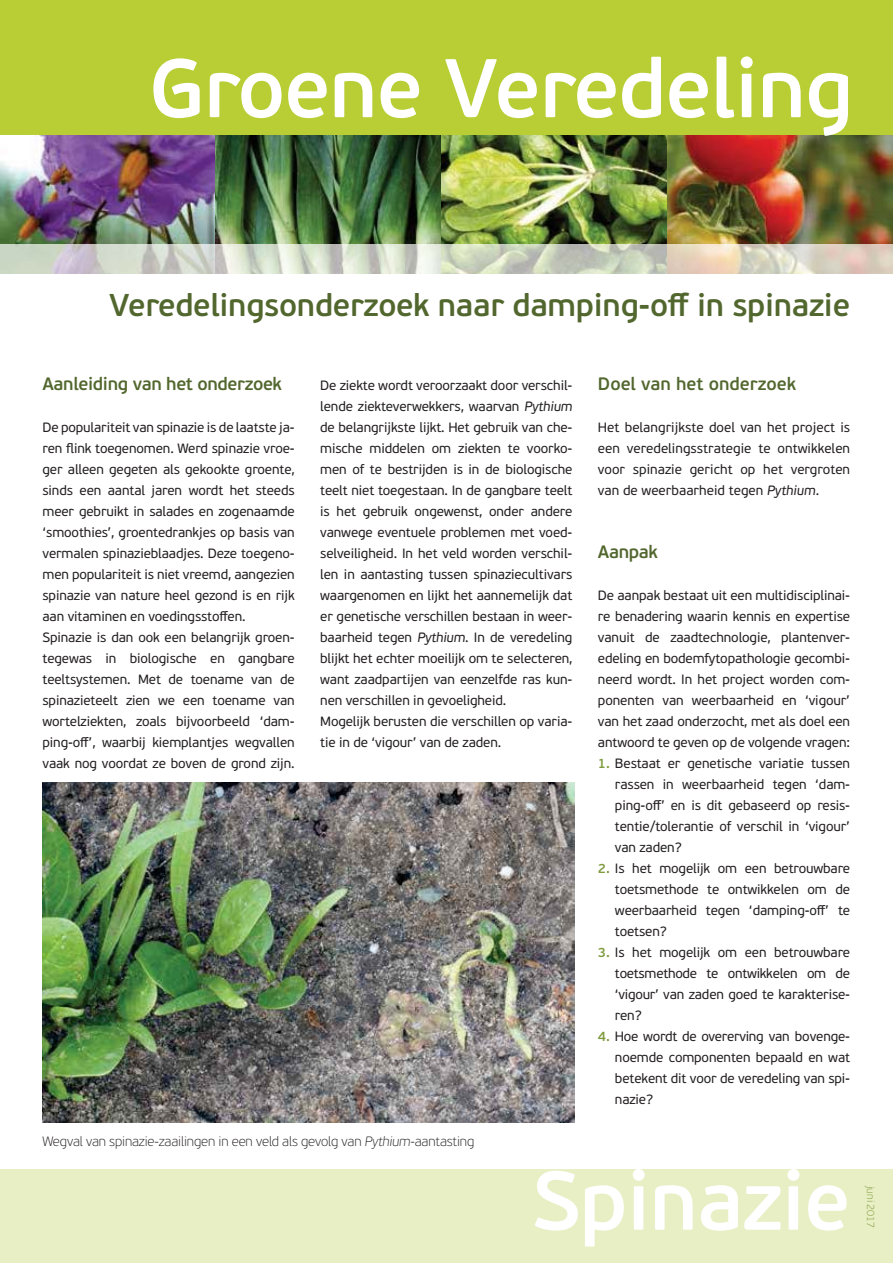
<style>
.page{position:relative;width:893px;height:1263px;background:#fff}
.page>*{position:absolute;margin:0;border:0;box-sizing:border-box;transform-origin:0 0}
.t1{font:600 82.8px "PF Beau Sans Pro";letter-spacing:-.01em;color:#fff}
.t2{font:600 31.5px "PF Beau Sans Pro";letter-spacing:-.01em;color:#52672e}
.t3{font:600 18px "PF Beau Sans Pro";letter-spacing:-.02em;color:#52672e}
.t4{font:600 18px "PF Beau Sans Pro";color:#52672e}
.t5{font:13.5px/21px "PF Beau Sans Pro";letter-spacing:-.01em;color:#231f20;text-align:justify}
.t6{font:100 13.5px "PF Beau Sans Pro";letter-spacing:-.01em;color:#231f20}
.t7{font:100 10.5px "PF Beau Sans Pro";letter-spacing:-.01em;color:#7e9b3d}
.s1{font-style:italic}
.s2{font-weight:600;color:#7e9b3d}
</style>
<div class="page">
<div style="left:0;top:1169px;width:893px;height:94px;background:#e8efc5"></div>
<img style="left:0;top:135px;width:216px;height:109px">
<img style="left:216px;top:135px;width:677px;height:109px">
<div style="left:0;top:0;width:893px;height:135px;background:#b9ce34"></div>
<img style="left:0;top:244px;width:893px;height:30px">
<img style="left:43px;top:782px;width:531px;height:341px">
<h1 class="t1" style="left:149px;top:58px;width:706px">Groene Veredeling</h1>
<h2 class="t2" style="left:109px;top:293px;width:742px">Veredelingsonderzoek naar damping-off in spinazie</h2>
<h3 class="t3" style="left:43px;top:377px;width:241px">Aanleiding van het onderzoek</h3>
<p class="t5" style="left:43px;top:418px;width:254px;text-align:left">De populariteit van spinazie is de laatste ja&shy;ren flink toegenomen. Werd spinazie vroe&shy;ger alleen gegeten als gekookte groente, sinds een aantal jaren wordt het steeds meer gebruikt in salades en zogenaamde ‘smoothies’, groentedrankjes op basis van vermalen spinazieblaadjes. Deze toegeno&shy;men populariteit is niet vreemd, aangezien spinazie van nature heel gezond is en rijk aan vitaminen en voedingsstoffen.<br>Spinazie is dan ook een belangrijk groen&shy;tegewas in biologische en gangbare teeltsystemen. Met de toename van de spinazieteelt zien we een toename van wortelziekten, zoals bijvoorbeeld ‘dam&shy;ping-off’, waarbij kiemplantjes wegvallen vaak nog voordat ze boven de grond zijn.</p>
<p class="t5" style="left:320px;top:376px;width:254px;text-align:left">De ziekte wordt veroorzaakt door verschil&shy;lende ziekteverwekkers, waarvan <span class="s1">Pythium </span>de belangrijkste lijkt. Het gebruik van che&shy;mische middelen om ziekten te voorko&shy;men of te bestrijden is in de biologische teelt niet toegestaan. In de gangbare teelt is het gebruik ongewenst, onder andere vanwege eventuele problemen met voed&shy;selveiligheid. In het veld worden verschil&shy;len in aantasting tussen spinaziecultivars waargenomen en lijkt het aannemelijk dat er genetische verschillen bestaan in weer&shy;baarheid tegen <span class="s1">Pythium</span>. In de veredeling blijkt het echter moeilijk om te selecteren, want zaadpartijen van eenzelfde ras kun&shy;nen verschillen in gevoeligheid.<br>Mogelijk berusten die verschillen op varia&shy;tie in de ‘vigour’ van de zaden.</p>
<h3 class="t4" style="left:598px;top:377px;width:200px">Doel van het onderzoek</h3>
<p class="t5" style="left:598px;top:418px;width:254px">Het belangrijkste doel van het project is een veredelingsstrategie te ontwikkelen voor spinazie gericht op het vergroten van de weerbaarheid tegen <span class="s1">Pythium</span>.</p>
<h3 class="t3" style="left:598px;top:545px;width:62px">Aanpak</h3>
<p class="t5" style="left:598px;top:586px;width:254px">De aanpak bestaat uit een multidisciplinai&shy;re benadering waarin kennis en expertise vanuit de zaadtechnologie, plantenver&shy;edeling en bodemfytopathologie gecombi&shy;neerd wordt. In het project worden com&shy;ponenten van weerbaarheid en ‘vigour’ van het zaad onderzocht, met als doel een antwoord te geven op de volgende vragen:</p>
<p class="t5" style="left:615px;top:754px;width:237px;text-indent:-17px"><span class="s2">1.</span> Bestaat er genetische variatie tussen rassen in weerbaarheid tegen ‘dam&shy;ping-off’ en is dit gebaseerd op resis&shy;tentie/tolerantie of verschil in ‘vigour’ van zaden?</p>
<p class="t5" style="left:615px;top:859px;width:237px;text-indent:-17px"><span class="s2">2.</span> Is het mogelijk om een betrouwbare toetsmethode te ontwikkelen om de weerbaarheid tegen ‘damping-off’ te toetsen?</p>
<p class="t5" style="left:615px;top:943px;width:237px;text-indent:-17px"><span class="s2">3.</span> Is het mogelijk om een betrouwbare toetsmethode te ontwikkelen om de ‘vigour’ van zaden goed te karakterise&shy;ren?</p>
<p class="t5" style="left:615px;top:1027px;width:237px;text-indent:-17px"><span class="s2">4.</span> Hoe wordt de overerving van bovenge&shy;noemde componenten bepaald en wat betekent dit voor de veredeling van spi&shy;nazie?</p>
<p class="t6" style="left:43px;top:1136px;width:433px">Wegval van spinazie-zaailingen in een veld als gevolg van <span class="s1">Pythium</span>-aantasting</p>
<h1 class="t1" style="left:532px;top:1170px;width:320px">Spinazie</h1>
<p class="t7" style="left:874px;top:1186px;width:43px;rotate:90deg">juni 2017</p>
</div>
